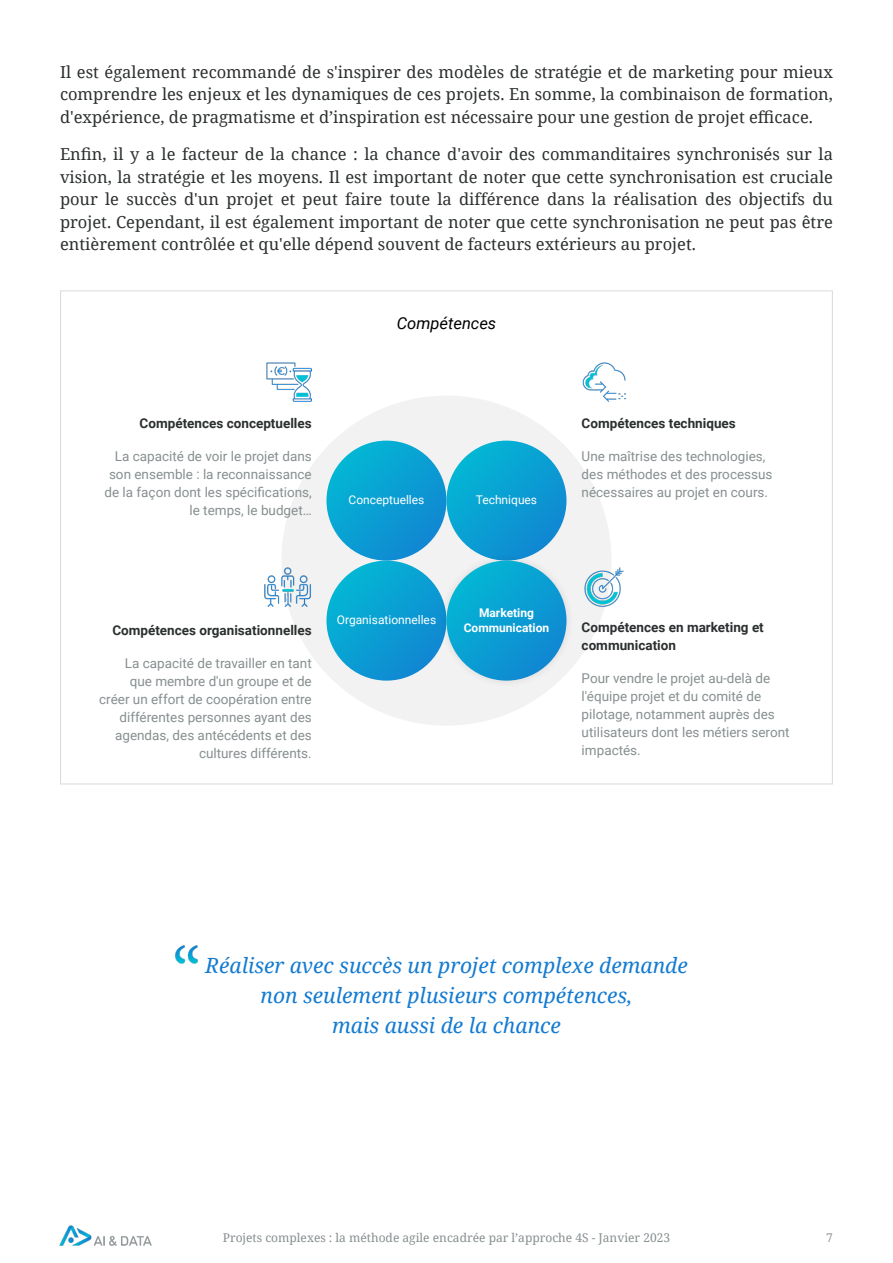
<style>
.page{position:relative;width:893px;height:1263px;background:#fff}
.page>*{position:absolute;margin:0;border:0;box-sizing:border-box;transform-origin:0 0}
.Paragraphe{font:italic 21px/30px "Noto Serif";color:#147bd1;text-align:center}
.Paragraphe-2{font:16.5px/22.5px "Noto Serif";color:#2c2f30;text-align:justify}
.t1{font:italic 16.5px "Roboto";color:#000}
.t2{font:13.5px/18px "Roboto";color:#878f90;text-align:right}
.t3{font:700 13.5px/18px "Roboto";color:#2c2f30}
.Paragraphe-3{font:12px "Noto Serif";color:#878f90}
.t4{font:12px "Roboto";color:#fff}
.t5{font:700 12px "Roboto";color:#fff}
</style>
<div class="page">
<img style="left:59px;top:1225px;width:93px;height:21px">
<div style="left:281px;top:396px;width:330px;height:330px;background:#f2f2f2;border-radius:50%"></div>
<svg style="left:326px;top:441px;width:120px;height:120px;background:#0c9fd3"></svg>
<svg style="left:326px;top:561px;width:120px;height:120px;background:#0c9fd3"></svg>
<svg style="left:446px;top:441px;width:120px;height:120px;background:#0b9fd3"></svg>
<div style="left:438px;top:552px;width:136px;height:136px;background:#000;opacity:.1"></div>
<svg style="left:446px;top:561px;width:120px;height:120px;background:#0c9fd3"></svg>
<img style="left:267px;top:362px;width:45px;height:40px">
<img style="left:582px;top:362px;width:45px;height:40px">
<img style="left:264px;top:567px;width:47px;height:40px">
<img style="left:584px;top:567px;width:40px;height:41px">
<img style="left:175px;top:945px;width:23px;height:18px">
<p class="Paragraphe-2" style="left:60px;top:60px;width:774px">Il est également recommandé de s'inspirer des modèles de stratégie et de marketing pour mieux comprendre les enjeux et les dynamiques de ces projets. En somme, la combinaison de formation, d'expérience, de pragmatisme et d’inspiration est nécessaire pour une gestion de projet efficace.</p>
<p class="Paragraphe-2" style="left:60px;top:142px;width:774px">Enfin, il y a le facteur de la chance : la chance d'avoir des commanditaires synchronisés sur la vision, la stratégie et les moyens. Il est important de noter que cette synchronisation est cruciale pour le succès d'un projet et peut faire toute la différence dans la réalisation des objectifs du projet. Cependant, il est également important de noter que cette synchronisation ne peut pas être entièrement contrôlée et qu'elle dépend souvent de facteurs extérieurs au projet.</p>
<p class="t3" style="left:140px;top:413px;width:174px">Compétences conceptuelles</p>
<p class="t2" style="left:104px;top:446px;width:209px">La capacité de voir le projet dans son ensemble : la reconnaissance de la façon dont les spécifications, le temps, le budget…</p>
<p class="t1" style="left:397px;top:312px;width:101px">Compétences</p>
<p class="t4" style="left:349px;top:491px;width:77px">Conceptuelles</p>
<p class="t4" style="left:476px;top:491px;width:63px">Techniques</p>
<p class="t3" style="left:582px;top:413px;width:156px">Compétences techniques</p>
<p class="t2" style="left:582px;top:446px;width:192px;text-align:left">Une maîtrise des technologies, des méthodes et des processus nécessaires au projet en cours.</p>
<p class="t5" style="left:479px;top:604px;width:56px">Marketing</p>
<p class="t4" style="left:337px;top:611px;width:101px">Organisationnelles</p>
<p class="t3" style="left:112px;top:620px;width:201px">Compétences organisationnelles</p>
<p class="t5" style="left:464px;top:619px;width:87px">Communication</p>
<p class="t2" style="left:99px;top:653px;width:214px">La capacité de travailler en tant<br>que membre d'un groupe et de créer un effort de coopération entre différentes personnes ayant des agendas, des antécédents et des cultures différents.</p>
<p class="t3" style="left:582px;top:618px;width:184px">Compétences en marketing et communication</p>
<p class="t2" style="left:582px;top:669px;width:209px;text-align:left">Pour vendre le projet au-delà de l'équipe projet et du comité de pilotage, notamment auprès des utilisateurs dont les métiers seront impactés.</p>
<p class="Paragraphe" style="left:205px;top:950px;width:484px">Réaliser avec succès un projet complexe demande non seulement plusieurs compétences,<br>mais aussi de la chance</p>
<p class="Paragraphe-3" style="left:223px;top:1230px;width:449px">Projets complexes : la méthode agile encadrée par l’approche 4S - Janvier 2023</p>
<p class="Paragraphe-3" style="left:826px;top:1230px;width:8px">7</p>
</div>
